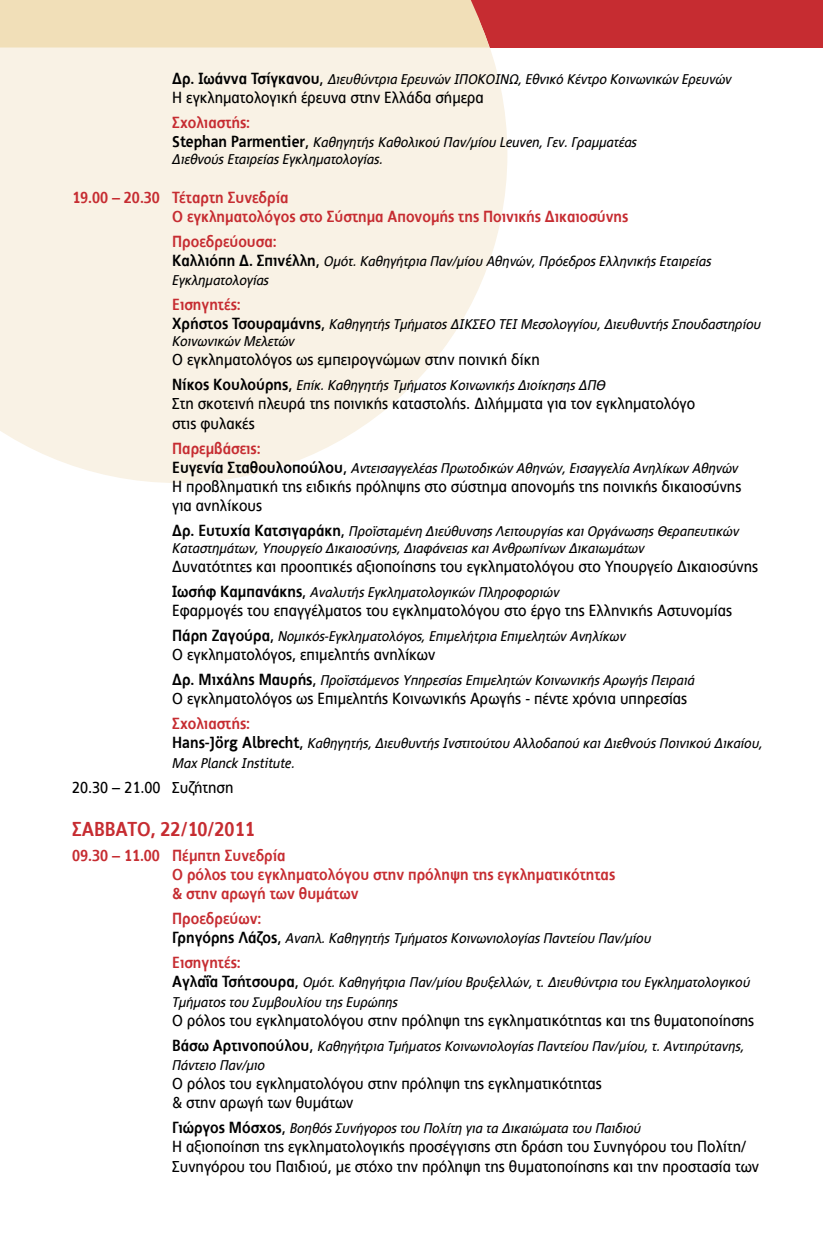
<style>
.page{position:relative;width:823px;height:1248px;background:#fff}
.page>*{position:absolute;margin:0;border:0;box-sizing:border-box;transform-origin:0 0}
.t1{font:700 20px "PF Index";color:#c62c31}
.t2{font:16px/19.2px "PF Index";color:#000}
.t3{font:700 16px/19.2px "PF Index";color:#c62c31}
.t4{font:italic 14px/19.2px "PF Index";color:#000}
.s1{font-weight:700;font-style:normal;font-size:16px}
.s2{font-style:normal;font-size:16px}
</style>
<div class="page">
<div style="left:0;top:0;width:822px;height:47px;background:#c62c31"></div>
<svg style="left:0;top:45px;width:507px;height:438px;background:#f9f3e8"></svg>
<div style="left:0;top:0;width:489px;height:47px;background:#f1dfb8"></div>
<p class="t4" style="left:172px;top:70px;width:560px"><span class="s1">Δρ. Ιωάννα Τσίγκανου</span><span class="s2">,</span> Διευθύντρια Ερευνών ΙΠΟΚΟΙΝΩ, Εθνικό Κέντρο Κοινωνικών Ερευνών</p>
<p class="t2" style="left:172px;top:88px;width:313px">Η εγκληματολογική έρευνα στην Ελλάδα σήμερα</p>
<p class="t3" style="left:172px;top:113px;width:79px">Σχολιαστής:</p>
<p class="t4" style="left:172px;top:134px;width:466px;line-height:16.8px"><span class="s1">Stephan Parmentier</span><span class="s2">,</span> Καθηγητής Καθολικού Παν/μίου Leuven, Γεν. Γραμματέας<br>Διεθνούς Εταιρείας Εγκληματολογίας.</p>
<p class="t3" style="left:172px;top:188px;width:457px;text-indent:-100px">19.00 – 20.30 Τέταρτη Συνεδρία<br>Ο εγκληματολόγος στο Σύστημα Απονομής της Ποινικής Δικαιοσύνης</p>
<p class="t3" style="left:172px;top:232px;width:106px">Προεδρεύουσα:</p>
<p class="t4" style="left:172px;top:252px;width:540px"><span class="s1">Καλλιόπη Δ. Σπινέλλη</span><span class="s2">,</span> Ομότ. Καθηγήτρια Παν/μίου Αθηνών, Πρόεδρος Ελληνικής Εταιρείας<br>Εγκληματολογίας</p>
<p class="t3" style="left:172px;top:295px;width:70px">Εισηγητές:</p>
<p class="t4" style="left:172px;top:316px;width:590px;line-height:16.8px"><span class="s1">Χρήστος Τσουραμάνης</span><span class="s2">,</span> Καθηγητής Τμήματος ΔΙΚΣΕΟ ΤΕΙ Μεσολογγίου, Διευθυντής Σπουδαστηρίου<br>Κοινωνικών Μελετών</p>
<p class="t2" style="left:172px;top:350px;width:369px">Ο εγκληματολόγος ως εμπειρογνώμων στην ποινική δίκη</p>
<p class="t4" style="left:172px;top:376px;width:435px"><span class="s1">Νίκος Κουλούρης</span><span class="s2">,</span> Επίκ. Καθηγητής Τμήματος Κοινωνικής Διοίκησης ΔΠΘ</p>
<p class="t2" style="left:172px;top:394px;width:524px">Στη σκοτεινή πλευρά της ποινικής καταστολής. Διλήμματα για τον εγκληματολόγο στις φυλακές</p>
<p class="t3" style="left:172px;top:438px;width:90px">Παρεμβάσεις:</p>
<p class="t4" style="left:172px;top:458px;width:567px"><span class="s1">Ευγενία Σταθουλοπούλου</span><span class="s2">,</span> Αντεισαγγελέας Πρωτοδικών Αθηνών, Εισαγγελία Ανηλίκων Αθηνών</p>
<p class="t2" style="left:172px;top:477px;width:570px">Η προβληματική της ειδικής πρόληψης στο σύστημα απονομής της ποινικής δικαιοσύνης για ανηλίκους</p>
<p class="t4" style="left:172px;top:523px;width:568px;line-height:16.8px"><span class="s1">Δρ. Ευτυχία Κατσιγαράκη</span><span class="s2">,</span> Προϊσταμένη Διεύθυνσης Λειτουργίας και Οργάνωσης Θεραπευτικών<br>Καταστημάτων, Υπουργείο Δικαιοσύνης, Διαφάνειας και Ανθρωπίνων Δικαιωμάτων</p>
<p class="t2" style="left:172px;top:557px;width:587px">Δυνατότητες και προοπτικές αξιοποίησης του εγκληματολόγου στο Υπουργείο Δικαιοσύνης</p>
<p class="t4" style="left:172px;top:582px;width:388px"><span class="s1">Ιωσήφ Καμπανάκης</span><span class="s2">,</span> Αναλυτής Εγκληματολογικών Πληροφοριών</p>
<p class="t2" style="left:172px;top:601px;width:561px">Εφαρμογές του επαγγέλματος του εγκληματολόγου στο έργο της Ελληνικής Αστυνομίας</p>
<p class="t4" style="left:172px;top:626px;width:454px"><span class="s1">Πάρη Ζαγούρα</span><span class="s2">,</span> Νομικός-Εγκληματολόγος, Επιμελήτρια Επιμελητών Ανηλίκων</p>
<p class="t2" style="left:172px;top:645px;width:264px">Ο εγκληματολόγος, επιμελητής ανηλίκων</p>
<p class="t4" style="left:172px;top:670px;width:524px"><span class="s1">Δρ. Μιχάλης Μαυρής</span><span class="s2">,</span> Προϊστάμενος Υπηρεσίας Επιμελητών Κοινωνικής Αρωγής Πειραιά</p>
<p class="t2" style="left:172px;top:689px;width:516px">Ο εγκληματολόγος ως Επιμελητής Κοινωνικής Αρωγής - πέντε χρόνια υπηρεσίας</p>
<p class="t3" style="left:172px;top:714px;width:79px">Σχολιαστής:</p>
<p class="t4" style="left:172px;top:734px;width:591px"><span class="s1">Hans-Jörg Albrecht</span><span class="s2">,</span> Καθηγητής, Διευθυντής Ινστιτούτου Αλλοδαπού και Διεθνούς Ποινικού Δικαίου,<br>Max Planck Institute.</p>
<p class="t2" style="left:72px;top:777px;width:163px">20.30 – 21.00 Συζήτηση</p>
<h1 class="t1" style="left:72px;top:817px;width:184px">ΣΑΒΒΑΤΟ, 22/10/2011</h1>
<p class="t3" style="left:172px;top:845px;width:444px;text-indent:-100px">09.30 – 11.00 Πέμπτη Συνεδρία<br>Ο ρόλος του εγκληματολόγου στην πρόληψη της εγκληματικότητας &amp; στην αρωγή των θυμάτων</p>
<p class="t3" style="left:172px;top:908px;width:91px">Προεδρεύων:</p>
<p class="t4" style="left:172px;top:928px;width:480px"><span class="s1">Γρηγόρης Λάζος</span><span class="s2">,</span> Αναπλ. Καθηγητής Τμήματος Κοινωνιολογίας Παντείου Παν/μίου</p>
<p class="t3" style="left:172px;top:952px;width:70px">Εισηγητές:</p>
<p class="t4" style="left:172px;top:972px;width:579px"><span class="s1">Αγλαΐα Τσήτσουρα</span><span class="s2">,</span> Ομότ. Καθηγήτρια Παν/μίου Βρυξελλών, τ. Διευθύντρια του Εγκληματολογικού<br>Τμήματος του Συμβουλίου της Ευρώπης</p>
<p class="t2" style="left:172px;top:1010px;width:583px">Ο ρόλος του εγκληματολόγου στην πρόληψη της εγκληματικότητας και της θυματοποίησης</p>
<p class="t4" style="left:172px;top:1036px;width:573px"><span class="s1">Βάσω Αρτινοπούλου</span><span class="s2">,</span> Καθηγήτρια Τμήματος Κοινωνιολογίας Παντείου Παν/μίου, τ. Αντιπρύτανης,<br>Πάντειο Παν/μιο</p>
<p class="t2" style="left:172px;top:1073px;width:431px">Ο ρόλος του εγκληματολόγου στην πρόληψη της εγκληματικότητας &amp; στην αρωγή των θυμάτων</p>
<p class="t4" style="left:172px;top:1118px;width:470px"><span class="s1">Γιώργος Μόσχος</span><span class="s2">,</span> Βοηθός Συνήγορος του Πολίτη για τα Δικαιώματα του Παιδιού</p>
<p class="t2" style="left:172px;top:1137px;width:588px">Η αξιοποίηση της εγκληματολογικής προσέγγισης στη δράση του Συνηγόρου του Πολίτη/<br>Συνηγόρου του Παιδιού, με στόχο την πρόληψη της θυματοποίησης και την προστασία των</p>
</div>
